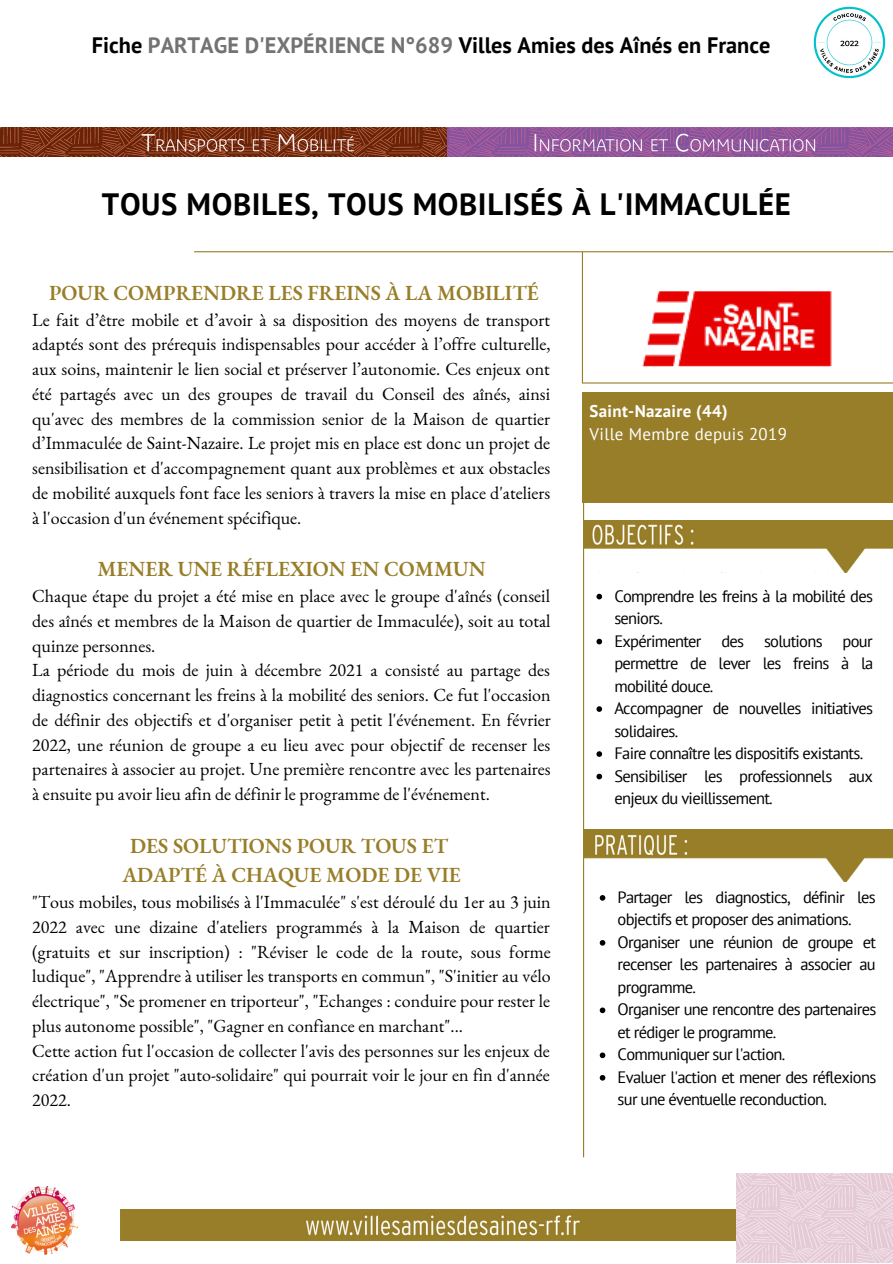
<style>
.page{position:relative;width:893px;height:1264px;background:#fff}
.page>*{position:absolute;margin:0;border:0;box-sizing:border-box;transform-origin:0 0}
.t1{font:700 30.75px "PT Sans";letter-spacing:.02em;color:#000}
.t2{font:700 22.35px "PT Sans";color:#000}
.t3{font:600 21px/29.2px "EB Garamond";color:#987e28;text-align:center}
.t4{font:18px/24.8px "EB Garamond";color:#000}
.t5{font:16.95px "PT Sans";letter-spacing:.02em;color:#fff}
.t6{font:700 16.95px "PT Sans";letter-spacing:.02em;color:#fff}
.t7{font:16.5px/22.5px "PT Sans";letter-spacing:-.045em;color:#000}
.s1{color:#737373}
</style>
<div class="page">
<hr style="left:583px;top:492px;width:1px;height:664px;background:#987e28">
<img style="left:120px;top:1209px;width:616px;height:31px">
<img style="left:736px;top:1173px;width:156px;height:89px">
<img style="left:0;top:127px;width:892px;height:29px">
<img style="left:584px;top:829px;width:308px;height:52px">
<img style="left:584px;top:520px;width:308px;height:52px">
<div style="left:582px;top:392px;width:310px;height:110px;background:#987e28"></div>
<hr style="left:194px;top:251px;width:698px;height:1px;background:#987e28">
<hr style="left:582px;top:252px;width:1px;height:131px;background:#987e28">
<hr style="left:582px;top:382px;width:310px;height:1px;background:#987e28">
<img style="left:631px;top:251px;width:211px;height:133px">
<svg style="left:596px;top:594px;width:6px;height:5px"></svg>
<svg style="left:596px;top:638px;width:6px;height:6px"></svg>
<svg style="left:596px;top:706px;width:6px;height:6px"></svg>
<svg style="left:596px;top:751px;width:6px;height:6px"></svg>
<svg style="left:596px;top:773px;width:6px;height:6px"></svg>
<svg style="left:599px;top:895px;width:6px;height:5px"></svg>
<svg style="left:599px;top:940px;width:6px;height:5px"></svg>
<svg style="left:599px;top:1007px;width:6px;height:6px"></svg>
<svg style="left:599px;top:1052px;width:6px;height:6px"></svg>
<svg style="left:599px;top:1075px;width:6px;height:5px"></svg>
<img style="left:813px;top:6px;width:73px;height:73px">
<img style="left:11px;top:1186px;width:67px;height:68px">
<p class="t2" style="left:92px;top:31px;width:680px">Fiche <span class="s1">PARTAGE D'EXPÉRIENCE N°689</span> Villes Amies des Aînés en France</p>
<h1 class="t1" style="left:102px;top:184px;width:690px">TOUS MOBILES, TOUS MOBILISÉS À L'IMMACULÉE</h1>
<p class="t3" style="left:49px;top:277px;width:491px">POUR COMPRENDRE LES FREINS À LA MOBILITÉ</p>
<p class="t4" style="left:32px;top:307px;width:520px;text-align:justify">Le fait d’être mobile et d’avoir à sa disposition des moyens de transport adaptés sont des prérequis indispensables pour accéder à l’offre culturelle, aux soins, maintenir le lien social et préserver l’autonomie. Ces enjeux ont été partagés avec un des groupes de travail du Conseil des aînés, ainsi qu'avec des membres de la commission senior de la Maison de quartier d’Immaculée de Saint-Nazaire. Le projet mis en place est donc un projet de sensibilisation et d'accompagnement quant aux problèmes et aux obstacles de mobilité auxquels font face les seniors à travers la mise en place d'ateliers à l'occasion d'un événement spécifique.</p>
<p class="t3" style="left:97px;top:554px;width:389px">MENER UNE RÉFLEXION EN COMMUN</p>
<p class="t4" style="left:32px;top:583px;width:520px">Chaque étape du projet a été mise en place avec le groupe d'aînés (conseil des aînés et membres de la Maison de quartier de Immaculée), soit au total quinze personnes.<br>La période du mois de juin à décembre 2021 a consisté au partage des diagnostics concernant les freins à la mobilité des seniors. Ce fut l'occasion de définir des objectifs et d'organiser petit à petit l'événement. En février 2022, une réunion de groupe a eu lieu avec pour objectif de recenser les partenaires à associer au projet. Une première rencontre avec les partenaires à ensuite pu avoir lieu afin de définir le programme de l'événement.</p>
<p class="t3" style="left:122px;top:831px;width:340px">DES SOLUTIONS POUR TOUS ET<br>ADAPTÉ À CHAQUE MODE DE VIE</p>
<p class="t4" style="left:32px;top:889px;width:520px">"Tous mobiles, tous mobilisés à l'Immaculée" s'est déroulé du 1er au 3 juin 2022 avec une dizaine d'ateliers programmés à la Maison de quartier (gratuits et sur inscription) : "Réviser le code de la route, sous forme ludique", "Apprendre à utiliser les transports en commun", "S'initier au vélo électrique", "Se promener en triporteur", "Echanges : conduire pour rester le plus autonome possible", "Gagner en confiance en marchant"...<br>Cette action fut l'occasion de collecter l'avis des personnes sur les enjeux de création d'un projet "auto-solidaire" qui pourrait voir le jour en fin d'année 2022.</p>
<p class="t6" style="left:589px;top:399px;width:139px">Saint-Nazaire (44)</p>
<p class="t5" style="left:589px;top:423px;width:199px">Ville Membre depuis 2019</p>
<p class="t7" style="left:614px;top:584px;width:260px">Comprendre les freins à la mobilité des seniors.<br>Expérimenter des solutions pour permettre de lever les freins à la mobilité douce.<br>Accompagner de nouvelles initiatives solidaires.<br>Faire connaître les dispositifs existants.<br>Sensibiliser les professionnels aux enjeux du vieillissement.</p>
<p class="t7" style="left:617px;top:885px;width:260px">Partager les diagnostics, définir les objectifs et proposer des animations.<br>Organiser une réunion de groupe et recenser les partenaires à associer au programme.<br>Organiser une rencontre des partenaires et rédiger le programme.<br>Communiquer sur l'action.<br>Evaluer l'action et mener des réflexions sur une éventuelle reconduction.</p>
</div>
